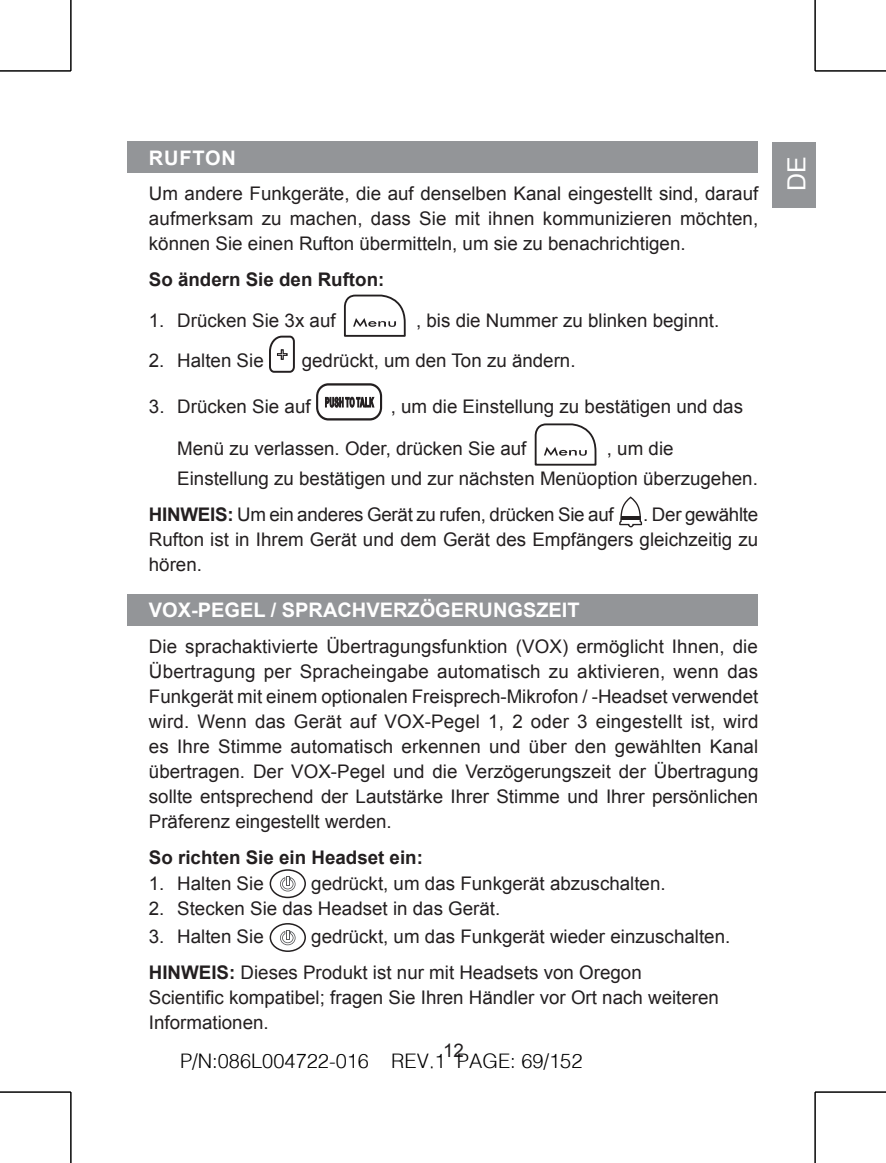
<style>
.page{position:relative;width:886px;height:1163px;background:#fff}
.page>*{position:absolute;margin:0;border:0;box-sizing:border-box;transform-origin:0 0}
.t1{font:25px "Arial";color:#fff}
.t2{font:700 20px "Arial";color:#fff}
.t3{font:20px "CT Xi Yuan SJ";color:#000}
.t4{font:18.75px/25px "Arial";color:#231f20;text-align:justify}
.t5{font:700 18.75px "Arial";color:#231f20}
.s1{font-weight:700}
</style>
<div class="page">
<div style="left:772px;top:142px;width:43px;height:66px;background:#939598"></div>
<div style="left:128px;top:594px;width:630px;height:31px;background:#939598"></div>
<div style="left:128px;top:142px;width:630px;height:31px;background:#939598"></div>
<svg style="left:344px;top:294px;width:62px;height:43px"></svg>
<svg style="left:269px;top:335px;width:26px;height:38px"></svg>
<div style="left:316px;top:383px;width:66px;height:37px;border:2px solid #231f20;border-radius:12px"></div>
<svg style="left:325px;top:396px;width:49px;height:11px"></svg>
<svg style="left:535px;top:423px;width:61px;height:42px"></svg>
<svg style="left:619px;top:496px;width:24px;height:32px"></svg>
<hr style="left:621px;top:516px;width:19px;height:3px;background:#231f20">
<svg style="left:280px;top:876px;width:16px;height:16px"></svg>
<div style="left:270px;top:869px;width:36px;height:29px;border:2px solid #231f20;border-radius:50%"></div>
<svg style="left:280px;top:930px;width:16px;height:15px"></svg>
<div style="left:270px;top:922px;width:36px;height:29px;border:2px solid #231f20;border-radius:50%"></div>
<svg style="left:0;top:71px;width:71px;height:1px"></svg>
<svg style="left:815px;top:71px;width:71px;height:1px"></svg>
<svg style="left:71px;top:0;width:1px;height:71px"></svg>
<svg style="left:69px;top:1092px;width:3px;height:70px"></svg>
<svg style="left:814px;top:0;width:1px;height:71px"></svg>
<svg style="left:814px;top:1092px;width:3px;height:70px"></svg>
<hr style="left:0;top:70px;width:71px;height:1px;background:#000">
<hr style="left:815px;top:70px;width:71px;height:1px;background:#000">
<hr style="left:0;top:1091px;width:71px;height:1px;background:#000">
<hr style="left:815px;top:1091px;width:71px;height:1px;background:#000">
<hr style="left:70px;top:0;width:1px;height:71px;background:#000">
<hr style="left:70px;top:1091px;width:1px;height:71px;background:#000">
<hr style="left:815px;top:0;width:1px;height:71px;background:#000">
<hr style="left:815px;top:1091px;width:1px;height:71px;background:#000">
<p class="t2" style="left:149px;top:144px;width:89px">RUFTON</p>
<p class="t4" style="left:149px;top:181px;width:611px">Um andere Funkgeräte, die auf denselben Kanal eingestellt sind, darauf aufmerksam zu machen, dass Sie mit ihnen kommunizieren möchten, können Sie einen Rufton übermitteln, um sie zu benachrichtigen.</p>
<p class="t5" style="left:149px;top:267px;width:237px">So ändern Sie den Rufton:</p>
<p class="t4" style="left:149px;top:308px;width:188px">1. Drücken Sie 3x auf</p>
<p class="t4" style="left:416px;top:308px;width:305px">, bis die Nummer zu blinken beginnt.</p>
<p class="t4" style="left:149px;top:348px;width:116px">2. Halten Sie</p>
<p class="t4" style="left:302px;top:348px;width:275px">gedrückt, um den Ton zu ändern.</p>
<p class="t4" style="left:149px;top:394px;width:163px">3. Drücken Sie auf</p>
<p class="t4" style="left:391px;top:394px;width:354px">, um die Einstellung zu bestätigen und das</p>
<p class="t4" style="left:177px;top:436px;width:351px">Menü zu verlassen. Oder, drücken Sie auf</p>
<p class="t4" style="left:177px;top:434px;width:582px;line-height:30px;text-indent:430px">, um die<br>Einstellung zu bestätigen und zur nächsten Menüoption überzugehen.</p>
<p class="t4" style="left:149px;top:502px;width:466px"><span class="s1">HINWEIS:</span> Um ein anderes Gerät zu rufen, drücken Sie auf</p>
<p class="t4" style="left:149px;top:502px;width:611px;text-indent:494px">. Der gewählte Rufton ist in Ihrem Gerät und dem Gerät des Empfängers gleichzeitig zu hören.</p>
<p class="t2" style="left:149px;top:597px;width:432px">VOX-PEGEL / SPRACHVERZÖGERUNGSZEIT</p>
<p class="t4" style="left:149px;top:634px;width:611px">Die sprachaktivierte Übertragungsfunktion (VOX) ermöglicht Ihnen, die Übertragung per Spracheingabe automatisch zu aktivieren, wenn das Funkgerät mit einem optionalen Freisprech-Mikrofon / -Headset verwendet wird. Wenn das Gerät auf VOX-Pegel 1, 2 oder 3 eingestellt ist, wird es Ihre Stimme automatisch erkennen und über den gewählten Kanal übertragen. Der VOX-Pegel und die Verzögerungszeit der Übertragung sollte entsprechend der Lautstärke Ihrer Stimme und Ihrer persönlichen Präferenz eingestellt werden.</p>
<p class="t5" style="left:149px;top:844px;width:276px">So richten Sie ein Headset ein:</p>
<p class="t4" style="left:149px;top:870px;width:116px">1. Halten Sie</p>
<p class="t4" style="left:311px;top:870px;width:356px">gedrückt, um das Funkgerät abzuschalten.</p>
<p class="t4" style="left:149px;top:896px;width:353px">2. Stecken Sie das Headset in das Gerät.</p>
<p class="t4" style="left:149px;top:924px;width:116px">3. Halten Sie</p>
<p class="t4" style="left:149px;top:919px;width:583px;line-height:35.5px;text-indent:162px">gedrückt, um das Funkgerät wieder einzuschalten.<br><span class="s1">HINWEIS:</span> Dieses Produkt ist nur mit Headsets von Oregon</p>
<p class="t4" style="left:149px;top:984px;width:572px">Scientific kompatibel; fragen Sie Ihren Händler vor Ort nach weiteren<br>Informationen.</p>
<p class="t3" style="left:180px;top:1051px;width:404px">P/N:086L004722-016 REV.1 PAGE: 69/152</p>
<p class="t4" style="left:443px;top:1037px;width:22px">12</p>
<h1 class="t1" style="left:780px;top:191px;width:36px;rotate:-90deg">DE</h1>
</div>
